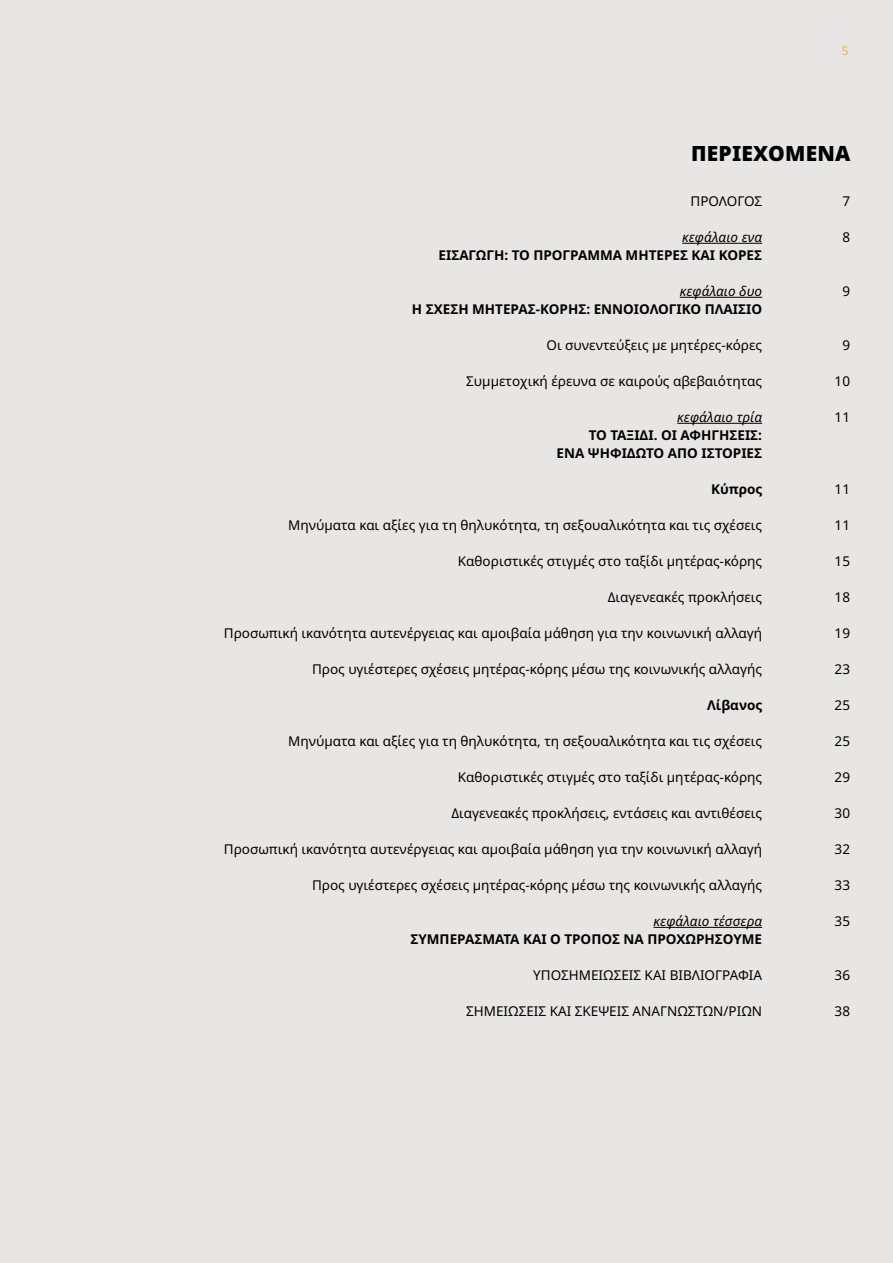
<style>
.page{position:relative;width:893px;height:1263px;background:#e8e6e5}
.page>*{position:absolute;margin:0;border:0;box-sizing:border-box;transform-origin:0 0}
.t1{font:900 21px "Noto Sans";letter-spacing:.01em;color:#000}
.t2{font:13.5px "Noto Sans";color:#000}
.t3{font:700 13.5px/18px "Noto Sans";color:#000;text-align:right}
.t4{font:italic 13.5px "Noto Sans";color:#000}
.t5{font:12px "Noto Sans";color:#f6b128}
</style>
<div class="page">
<hr style="left:682px;top:243px;width:80px;height:1px;background:#000">
<hr style="left:680px;top:297px;width:82px;height:1px;background:#000">
<hr style="left:677px;top:423px;width:85px;height:1px;background:#000">
<hr style="left:654px;top:927px;width:108px;height:1px;background:#000">
<p class="t5" style="left:842px;top:43px;width:8px">5</p>
<h1 class="t1" style="left:691px;top:137px;width:161px">ΠΕΡΙΕΧΟΜΕΝΑ</h1>
<p class="t2" style="left:691px;top:191px;width:73px">ΠΡΟΛΟΓΟΣ</p>
<p class="t4" style="left:682px;top:227px;width:81px">κεφάλαιο ενα</p>
<p class="t3" style="left:438px;top:246px;width:325px">ΕΙΣΑΓΩΓΗ: ΤΟ ΠΡΟΓΡΑΜΜΑ ΜΗΤΕΡΕΣ ΚΑΙ ΚΟΡΕΣ</p>
<p class="t4" style="left:680px;top:281px;width:84px">κεφάλαιο δυο</p>
<p class="t3" style="left:412px;top:300px;width:352px">Η ΣΧΕΣΗ ΜΗΤΕΡΑΣ-ΚΟΡΗΣ: ΕΝΝΟΙΟΛΟΓΙΚΟ ΠΛΑΙΣΙΟ</p>
<p class="t2" style="left:546px;top:335px;width:217px">Οι συνεντεύξεις με μητέρες-κόρες</p>
<p class="t2" style="left:466px;top:371px;width:297px">Συμμετοχική έρευνα σε καιρούς αβεβαιότητας</p>
<p class="t4" style="left:677px;top:407px;width:86px">κεφάλαιο τρία</p>
<p class="t3" style="left:556px;top:426px;width:207px">ΤΟ ΤΑΞΙΔΙ. ΟΙ ΑΦΗΓΗΣΕΙΣ:<br>ΕΝΑ ΨΗΦΙΔΩΤΟ ΑΠΟ ΙΣΤΟΡΙΕΣ</p>
<p class="t3" style="left:711px;top:480px;width:53px">Κύπρος</p>
<p class="t2" style="left:288px;top:515px;width:475px">Μηνύματα και αξίες για τη θηλυκότητα, τη σεξουαλικότητα και τις σχέσεις</p>
<p class="t2" style="left:458px;top:552px;width:306px">Καθοριστικές στιγμές στο ταξίδι μητέρας-κόρης</p>
<p class="t2" style="left:608px;top:588px;width:156px">Διαγενεακές προκλήσεις</p>
<p class="t2" style="left:224px;top:624px;width:540px">Προσωπική ικανότητα αυτενέργειας και αμοιβαία μάθηση για την κοινωνική αλλαγή</p>
<p class="t2" style="left:312px;top:660px;width:452px">Προς υγιέστερες σχέσεις μητέρας-κόρης μέσω της κοινωνικής αλλαγής</p>
<p class="t3" style="left:707px;top:696px;width:57px">Λίβανος</p>
<p class="t2" style="left:288px;top:732px;width:475px">Μηνύματα και αξίες για τη θηλυκότητα, τη σεξουαλικότητα και τις σχέσεις</p>
<p class="t2" style="left:458px;top:768px;width:306px">Καθοριστικές στιγμές στο ταξίδι μητέρας-κόρης</p>
<p class="t2" style="left:451px;top:804px;width:312px">Διαγενεακές προκλήσεις, εντάσεις και αντιθέσεις</p>
<p class="t2" style="left:224px;top:840px;width:540px">Προσωπική ικανότητα αυτενέργειας και αμοιβαία μάθηση για την κοινωνική αλλαγή</p>
<p class="t2" style="left:312px;top:876px;width:452px">Προς υγιέστερες σχέσεις μητέρας-κόρης μέσω της κοινωνικής αλλαγής</p>
<p class="t4" style="left:654px;top:911px;width:110px">κεφάλαιο τέσσερα</p>
<p class="t3" style="left:410px;top:930px;width:353px">ΣΥΜΠΕΡΑΣΜΑΤΑ ΚΑΙ Ο ΤΡΟΠΟΣ ΝΑ ΠΡΟΧΩΡΗΣΟΥΜΕ</p>
<p class="t2" style="left:533px;top:966px;width:230px">ΥΠΟΣΗΜΕΙΩΣΕΙΣ KAI ΒΙΒΛΙΟΓΡΑΦΙΑ</p>
<p class="t2" style="left:466px;top:1002px;width:297px">ΣΗΜΕΙΩΣΕΙΣ ΚΑΙ ΣΚΕΨΕΙΣ ΑΝΑΓΝΩΣΤΩΝ/ΡΙΩΝ</p>
<p class="t2" style="left:842px;top:192px;width:9px">7</p>
<p class="t2" style="left:842px;top:228px;width:9px">8</p>
<p class="t2" style="left:842px;top:282px;width:9px">9</p>
<p class="t2" style="left:842px;top:336px;width:9px">9</p>
<p class="t2" style="left:835px;top:372px;width:17px">10</p>
<p class="t2" style="left:835px;top:408px;width:17px">11</p>
<p class="t2" style="left:835px;top:480px;width:17px">11</p>
<p class="t2" style="left:835px;top:516px;width:17px">11</p>
<p class="t2" style="left:835px;top:552px;width:17px">15</p>
<p class="t2" style="left:835px;top:588px;width:17px">18</p>
<p class="t2" style="left:835px;top:624px;width:17px">19</p>
<p class="t2" style="left:835px;top:660px;width:17px">23</p>
<p class="t2" style="left:835px;top:696px;width:17px">25</p>
<p class="t2" style="left:835px;top:732px;width:17px">25</p>
<p class="t2" style="left:835px;top:768px;width:17px">29</p>
<p class="t2" style="left:835px;top:804px;width:17px">30</p>
<p class="t2" style="left:835px;top:840px;width:17px">32</p>
<p class="t2" style="left:835px;top:876px;width:17px">33</p>
<p class="t2" style="left:835px;top:912px;width:17px">35</p>
<p class="t2" style="left:835px;top:966px;width:17px">36</p>
<p class="t2" style="left:835px;top:1002px;width:17px">38</p>
</div>
